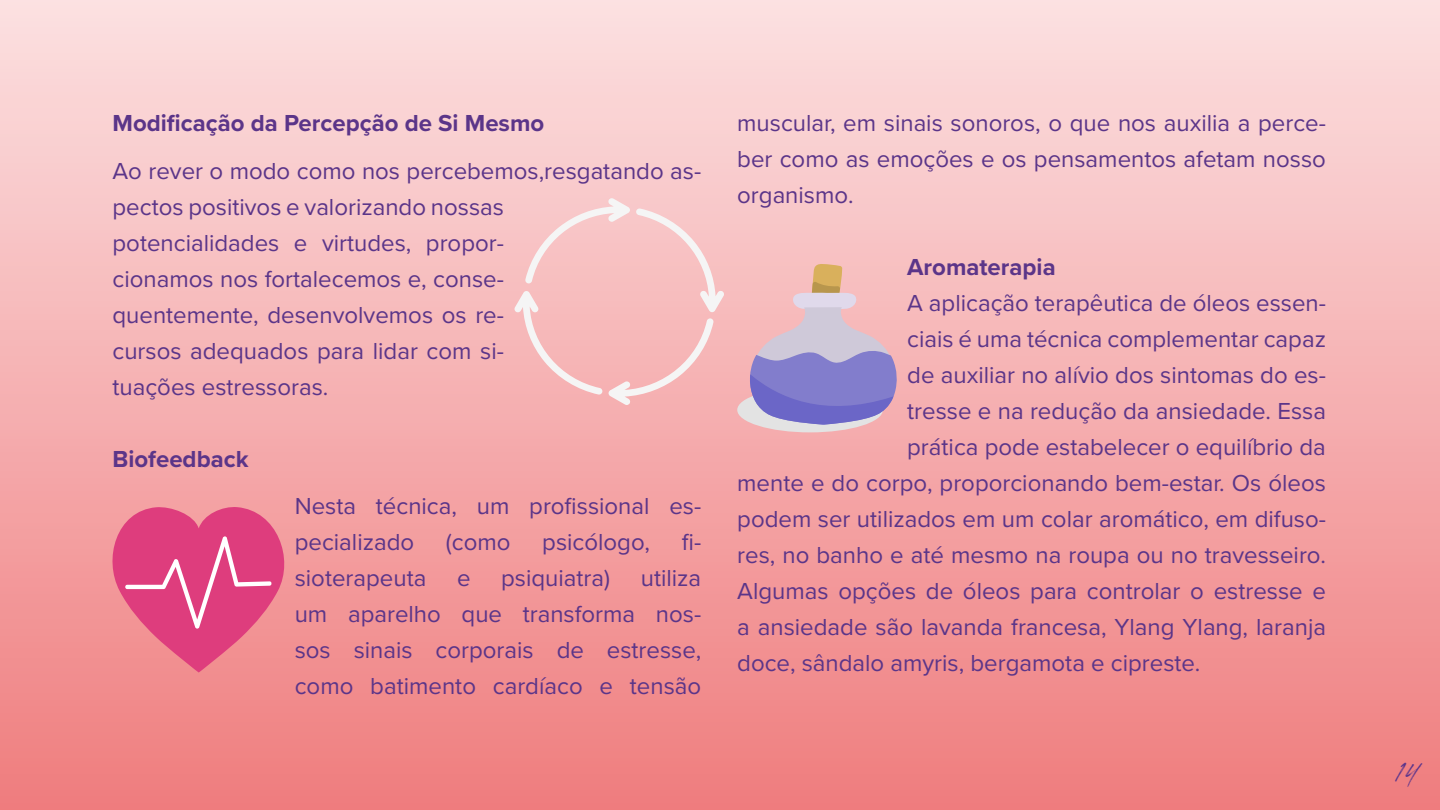
<style>
.page{position:relative;width:1440px;height:810px;background:#fff}
.page>*{position:absolute;margin:0;border:0;box-sizing:border-box;transform-origin:0 0}
.t1{font:27px "Quentin";color:#5b358b}
.t2{font:24px/36px "Proxima Nova";color:#5b3589}
.t3{font:700 24px "Proxima Nova";color:#5b3589}
</style>
<div class="page">
<div style="left:0;top:0;width:1440px;height:810px;background:linear-gradient(to bottom,#fce1e2,#ef7d7e)"></div>
<svg style="left:103px;top:506px;width:192px;height:167px;background:#e6658b"></svg>
<svg style="left:609px;top:318px;width:105px;height:87px;background:#f5bcbd"></svg>
<svg style="left:514px;top:291px;width:89px;height:104px;background:#f6bebf"></svg>
<svg style="left:636px;top:208px;width:89px;height:104px;background:#f7c7c8"></svg>
<svg style="left:525px;top:198px;width:105px;height:85px;background:#f7c9ca"></svg>
<div style="left:737px;top:387px;width:146px;height:45px;background:#e3e3e3;border-radius:50%"></div>
<svg style="left:749px;top:264px;width:149px;height:161px;background:#c0a5c5"></svg>
<p class="t3" style="left:112px;top:106px;width:433px">Modificação da Percepção de Si Mesmo</p>
<p class="t2" style="left:112px;top:152px;width:590px">Ao rever o modo como nos percebemos,resgatando as&shy;pectos positivos e valorizando nossas<br>potencialidades e virtudes, propor-<br>cionamos nos fortalecemos e, conse-<br>quentemente, desenvolvemos os re-<br>cursos adequados para lidar com si-<br>tuações estressoras.</p>
<p class="t3" style="left:112px;top:441px;width:138px">Biofeedback</p>
<p class="t2" style="left:295px;top:487px;width:408px">Nesta técnica, um profissional es&shy;pecializado</p>
<p class="t2" style="left:446px;top:523px;width:66px">(como</p>
<p class="t2" style="left:542px;top:523px;width:109px">psicólogo,</p>
<p class="t2" style="left:682px;top:523px;width:21px">fi-</p>
<p class="t2" style="left:295px;top:559px;width:133px">sioterapeuta</p>
<p class="t2" style="left:457px;top:559px;width:15px">e</p>
<p class="t2" style="left:501px;top:559px;width:110px">psiquiatra)</p>
<p class="t2" style="left:295px;top:559px;width:408px;text-align:justify;text-indent:346px">utiliza um aparelho que transforma nos&shy;sos sinais corporais de estresse, como batimento cardíaco e tensão</p>
<p class="t2" style="left:737px;top:104px;width:590px;text-align:justify">muscular, em sinais sonoros, o que nos auxilia a perce&shy;ber como as emoções e os pensamentos afetam nosso organismo.</p>
<p class="t3" style="left:907px;top:250px;width:150px">Aromaterapia</p>
<p class="t2" style="left:907px;top:284px;width:420px">A aplicação terapêutica de óleos essen-</p>
<p class="t2" style="left:907px;top:320px;width:420px">ciais é uma técnica complementar capaz</p>
<p class="t2" style="left:907px;top:356px;width:420px">de auxiliar no alívio dos sintomas do es-</p>
<p class="t2" style="left:907px;top:392px;width:420px">tresse e na redução da ansiedade. Essa</p>
<p class="t2" style="left:907px;top:428px;width:420px">prática pode estabelecer o equilíbrio da</p>
<p class="t2" style="left:737px;top:464px;width:590px">mente e do corpo, proporcionando bem-estar. Os óleos</p>
<p class="t2" style="left:737px;top:500px;width:590px">podem ser utilizados em um colar aromático, em difuso-</p>
<p class="t2" style="left:737px;top:536px;width:590px">res, no banho e até mesmo na roupa ou no travesseiro.</p>
<p class="t2" style="left:737px;top:572px;width:590px">Algumas opções de óleos para controlar o estresse e</p>
<p class="t2" style="left:737px;top:608px;width:590px">a ansiedade são lavanda francesa, Ylang Ylang, laranja</p>
<p class="t2" style="left:737px;top:644px;width:465px">doce, sândalo amyris, bergamota e cipreste.</p>
<p class="t1" style="left:1395px;top:755px;width:26px">14</p>
</div>
